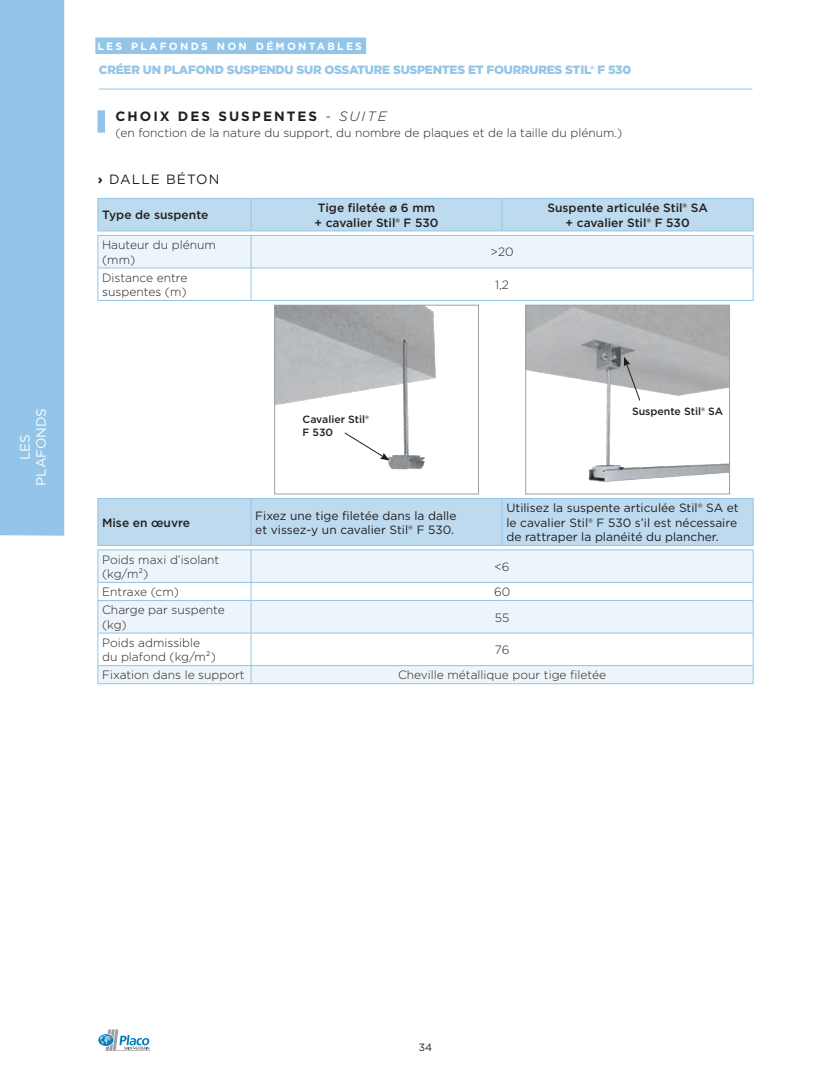
<style>
.page{position:relative;width:817px;height:1072px;background:#fff}
.page>*{position:absolute;margin:0;border:0;box-sizing:border-box;transform-origin:0 0}
.t1{font:700 13.5px "Gotham";letter-spacing:.15em;color:#231f20}
.t2{font:13.5px/16.2px "Gotham";color:#fff;text-align:center}
.t3{font:13.5px "Gotham";letter-spacing:.08em;color:#231f20}
.t4{font:300 12px/14.4px "Gotham";color:#231f20}
.t5{font:12px/14.4px "Gotham";color:#231f20}
.t6{font:500 12px/14.4px "Gotham";color:#231f20}
.t7{font:900 12px "Gotham";letter-spacing:-.02em;color:#92c5e7}
.t8{font:500 10.5px/12.6px "Gotham";color:#231f20}
.t9{font:700 10.5px "Gotham";letter-spacing:.215em;color:#fff}
.t10{font:10.5px "Gotham";color:#231f20}
.s1{font-weight:300;font-style:italic}
.s2{font-weight:700}
</style>
<div class="page">
<svg style="left:98px;top:1029px;width:52px;height:22px"></svg>
<div style="left:0;top:0;width:64px;height:535px;background:#92c5e7"></div>
<div style="left:98px;top:199px;width:655px;height:33px;background:#bddaef"></div>
<svg style="left:98px;top:236px;width:654px;height:396px"></svg>
<hr style="left:97px;top:268px;width:1px;height:32px;background:#92c5e7">
<hr style="left:97px;top:550px;width:1px;height:32px;background:#92c5e7">
<hr style="left:250px;top:550px;width:1px;height:32px;background:#92c5e7">
<hr style="left:752px;top:550px;width:1px;height:32px;background:#92c5e7">
<svg style="left:97px;top:583px;width:1px;height:17px"></svg>
<svg style="left:250px;top:583px;width:1px;height:17px"></svg>
<svg style="left:752px;top:583px;width:1px;height:17px"></svg>
<hr style="left:97px;top:601px;width:1px;height:31px;background:#92c5e7">
<hr style="left:250px;top:601px;width:1px;height:31px;background:#92c5e7">
<hr style="left:752px;top:601px;width:1px;height:31px;background:#92c5e7">
<svg style="left:97px;top:633px;width:656px;height:50px"></svg>
<hr style="left:97px;top:199px;width:1px;height:31px;background:#92c5e7">
<hr style="left:250px;top:199px;width:1px;height:31px;background:#92c5e7">
<hr style="left:501px;top:199px;width:1px;height:31px;background:#92c5e7">
<hr style="left:752px;top:199px;width:1px;height:31px;background:#92c5e7">
<hr style="left:97px;top:230px;width:154px;height:1px;background:#92c5e7">
<hr style="left:251px;top:230px;width:251px;height:1px;background:#92c5e7">
<hr style="left:502px;top:230px;width:251px;height:1px;background:#92c5e7">
<hr style="left:251px;top:198px;width:251px;height:1px;background:#92c5e7">
<hr style="left:502px;top:198px;width:251px;height:1px;background:#92c5e7">
<hr style="left:97px;top:236px;width:1px;height:31px;background:#92c5e7">
<hr style="left:251px;top:549px;width:251px;height:1px;background:#92c5e7">
<hr style="left:502px;top:549px;width:251px;height:1px;background:#92c5e7">
<hr style="left:97px;top:198px;width:154px;height:1px;background:#92c5e7">
<hr style="left:97px;top:235px;width:154px;height:1px;background:#92c5e7">
<hr style="left:97px;top:549px;width:154px;height:1px;background:#92c5e7">
<hr style="left:97px;top:300px;width:154px;height:1px;background:#92c5e7">
<hr style="left:97px;top:267px;width:154px;height:1px;background:#92c5e7">
<hr style="left:97px;top:582px;width:154px;height:1px;background:#92c5e7">
<hr style="left:251px;top:582px;width:251px;height:1px;background:#92c5e7">
<hr style="left:502px;top:582px;width:251px;height:1px;background:#92c5e7">
<hr style="left:97px;top:600px;width:154px;height:1px;background:#92c5e7">
<hr style="left:251px;top:600px;width:251px;height:1px;background:#92c5e7">
<hr style="left:502px;top:600px;width:251px;height:1px;background:#92c5e7">
<hr style="left:97px;top:632px;width:154px;height:1px;background:#92c5e7">
<hr style="left:251px;top:632px;width:251px;height:1px;background:#92c5e7">
<hr style="left:502px;top:632px;width:251px;height:1px;background:#92c5e7">
<hr style="left:97px;top:665px;width:154px;height:1px;background:#92c5e7">
<hr style="left:251px;top:665px;width:251px;height:1px;background:#92c5e7">
<hr style="left:502px;top:665px;width:251px;height:1px;background:#92c5e7">
<hr style="left:97px;top:683px;width:154px;height:1px;background:#92c5e7">
<hr style="left:251px;top:683px;width:251px;height:1px;background:#92c5e7">
<hr style="left:502px;top:683px;width:251px;height:1px;background:#92c5e7">
<hr style="left:97px;top:498px;width:154px;height:1px;background:#92c5e7">
<hr style="left:97px;top:499px;width:1px;height:46px;background:#92c5e7">
<hr style="left:251px;top:498px;width:251px;height:1px;background:#92c5e7">
<hr style="left:250px;top:499px;width:1px;height:46px;background:#92c5e7">
<hr style="left:502px;top:498px;width:251px;height:1px;background:#92c5e7">
<hr style="left:501px;top:499px;width:1px;height:46px;background:#92c5e7">
<hr style="left:752px;top:499px;width:1px;height:46px;background:#92c5e7">
<hr style="left:97px;top:545px;width:154px;height:1px;background:#92c5e7">
<hr style="left:251px;top:545px;width:251px;height:1px;background:#92c5e7">
<hr style="left:502px;top:545px;width:251px;height:1px;background:#92c5e7">
<hr style="left:251px;top:235px;width:251px;height:1px;background:#92c5e7">
<hr style="left:250px;top:236px;width:1px;height:31px;background:#92c5e7">
<hr style="left:502px;top:235px;width:251px;height:1px;background:#92c5e7">
<hr style="left:752px;top:236px;width:1px;height:31px;background:#92c5e7">
<hr style="left:251px;top:267px;width:251px;height:1px;background:#92c5e7">
<hr style="left:250px;top:268px;width:1px;height:32px;background:#92c5e7">
<hr style="left:502px;top:267px;width:251px;height:1px;background:#92c5e7">
<hr style="left:752px;top:268px;width:1px;height:32px;background:#92c5e7">
<hr style="left:251px;top:300px;width:251px;height:1px;background:#92c5e7">
<hr style="left:502px;top:300px;width:251px;height:1px;background:#92c5e7">
<img style="left:276px;top:307px;width:200px;height:176px">
<div style="left:274px;top:305px;width:204px;height:189px;border:1px solid #9d9fa2"></div>
<img style="left:527px;top:307px;width:200px;height:176px">
<div style="left:525px;top:305px;width:204px;height:189px;border:1px solid #9d9fa2"></div>
<svg style="left:623px;top:356px;width:17px;height:45px"></svg>
<svg style="left:344px;top:432px;width:45px;height:28px"></svg>
<hr style="left:99px;top:89px;width:653px;height:1px;background:#92c5e7">
<div style="left:95px;top:38px;width:271px;height:16px;background:#92c5e7"></div>
<div style="left:97px;top:110px;width:8px;height:23px;background:#92c5e7"></div>
<p class="t2" style="left:17px;top:486px;width:79px;rotate:-90deg">LES<br>PLAFONDS</p>
<p class="t9" style="left:97px;top:40px;width:266px">LES PLAFONDS NON DÉMONTABLES</p>
<p class="t7" style="left:99px;top:62px;width:534px">CRÉER UN PLAFOND SUSPENDU SUR OSSATURE SUSPENTES ET FOURRURES STIL® F 530</p>
<p class="t1" style="left:115px;top:107px;width:272px">CHOIX DES SUSPENTES <span class="s1">- SUITE</span></p>
<p class="t4" style="left:115px;top:125px;width:508px">(en fonction de la nature du support, du nombre de plaques et de la taille du plénum.)</p>
<p class="t3" style="left:98px;top:171px;width:123px"><span class="s2">›</span> DALLE BÉTON</p>
<p class="t6" style="left:102px;top:208px;width:108px">Type de suspente</p>
<p class="t6" style="left:314px;top:201px;width:126px">Tige filetée ø 6 mm + cavalier Stil® F 530</p>
<p class="t6" style="left:547px;top:201px;width:162px;text-align:center">Suspente articulée Stil® SA + cavalier Stil® F 530</p>
<p class="t4" style="left:102px;top:237px;width:115px">Hauteur du plénum (mm)</p>
<p class="t4" style="left:490px;top:245px;width:25px">&gt;20</p>
<p class="t4" style="left:102px;top:270px;width:87px">Distance entre suspentes (m)</p>
<p class="t4" style="left:495px;top:277px;width:15px">1,2</p>
<p class="t8" style="left:302px;top:413px;width:68px">Cavalier Stil®<br>F 530</p>
<p class="t8" style="left:632px;top:404px;width:93px">Suspente Stil® SA</p>
<p class="t6" style="left:102px;top:515px;width:90px">Mise en œuvre</p>
<p class="t5" style="left:255px;top:508px;width:203px">Fixez une tige filetée dans la dalle et vissez-y un cavalier Stil® F 530.</p>
<p class="t5" style="left:506px;top:500px;width:234px">Utilisez la suspente articulée Stil® SA et le cavalier Stil® F 530 s’il est nécessaire de rattraper la planéité du plancher.</p>
<p class="t4" style="left:102px;top:552px;width:119px">Poids maxi d’isolant (kg/m²)</p>
<p class="t4" style="left:494px;top:559px;width:17px">&lt;6</p>
<p class="t4" style="left:102px;top:584px;width:78px">Entraxe (cm)</p>
<p class="t4" style="left:494px;top:584px;width:18px">60</p>
<p class="t4" style="left:102px;top:602px;width:124px">Charge par suspente (kg)</p>
<p class="t4" style="left:494px;top:610px;width:16px">55</p>
<p class="t4" style="left:102px;top:635px;width:115px">Poids admissible du plafond (kg/m²)</p>
<p class="t4" style="left:494px;top:642px;width:16px">76</p>
<p class="t4" style="left:102px;top:667px;width:144px">Fixation dans le support</p>
<p class="t4" style="left:398px;top:667px;width:210px">Cheville métallique pour tige filetée</p>
<p class="t10" style="left:418px;top:1040px;width:15px">34</p>
</div>
